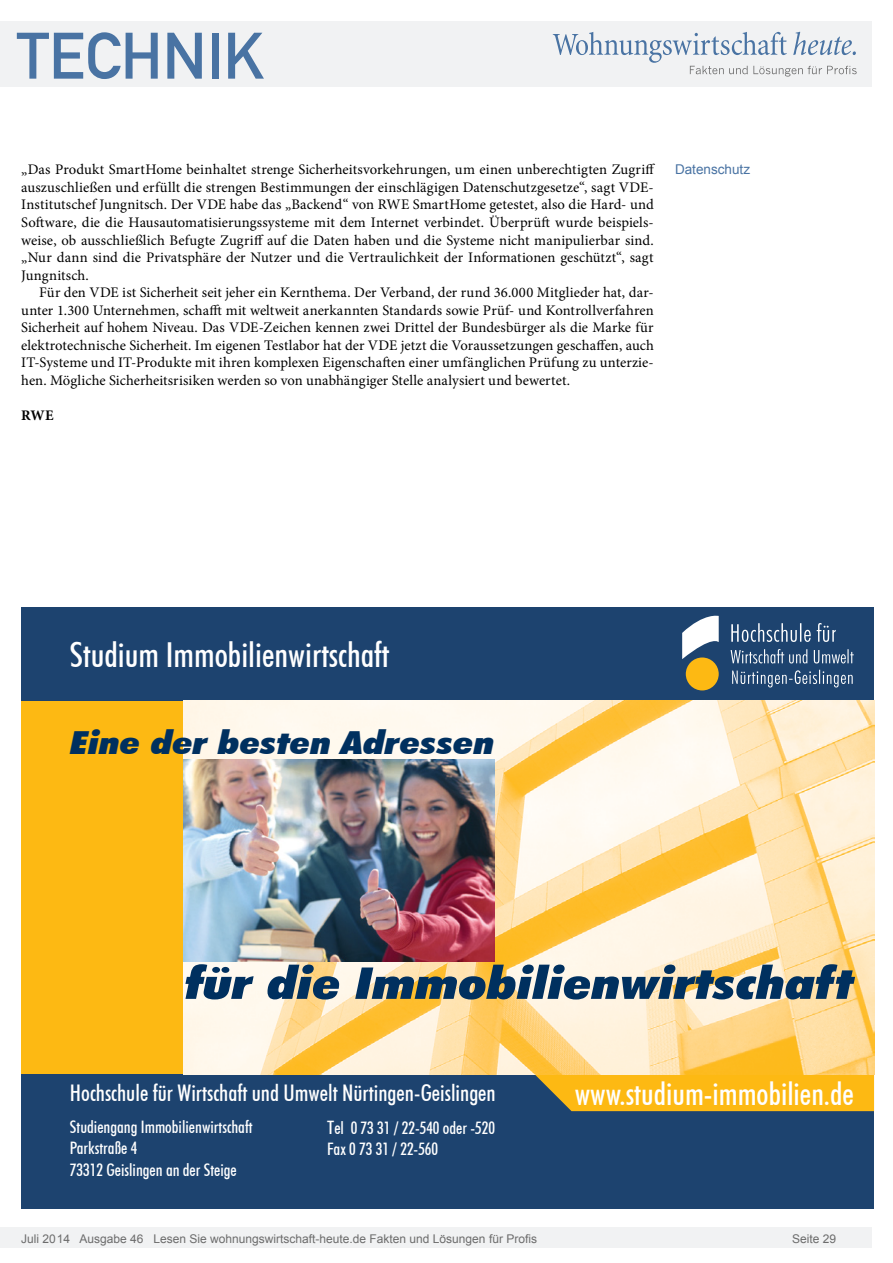
<style>
.page{position:relative;width:893px;height:1263px;background:#fff}
.page>*{position:absolute;margin:0;border:0;box-sizing:border-box;transform-origin:0 0}
.t1{font:64.5px "DIN Mittelschrift";color:#4973a3}
.t2{font:italic 900 condensed 43.95px "Futura BT";letter-spacing:.005em;color:#00305f;scale:1.32 1}
.t3{font:500 condensed 34.35px "Futura BT";color:#fff}
.t4{font:italic 900 condensed 31.8px "Futura BT";letter-spacing:.005em;color:#00305f;scale:1.32 1}
.t5{font:500 condensed 31.5px "Futura BT";color:#fff}
.t6{font:500 condensed 22.95px "Futura BT";color:#fff}
.t7{font:500 condensed 17.25px/21.5px "Futura BT";color:#fff}
.t8{font:14.7px/17.5px "Minion Pro";letter-spacing:.005em;color:#000;text-align:justify}
.t9{font:700 14.7px "Minion Pro";color:#000}
.t10{font:13.5px "Arial";color:#4973a3}
.t11{font:12px "Arial";color:#6c6c6c}
.s1{font-size:18.45px}
</style>
<div class="page">
<div style="left:0;top:1227px;width:872px;height:20px;background:#f1f2f3"></div>
<div style="left:0;top:21px;width:872px;height:66px;background:#f1f2f3"></div>
<svg style="left:553px;top:32px;width:304px;height:45px"></svg>
<div style="left:21px;top:608px;width:853px;height:93px;background:#1d436f"></div>
<div style="left:21px;top:701px;width:163px;height:373px;background:#fdb913"></div>
<div style="left:21px;top:1074px;width:853px;height:134px;background:#1d436f"></div>
<svg style="left:535px;top:1074px;width:339px;height:37px;background:#f0b21a"></svg>
<svg style="left:731px;top:623px;width:123px;height:64px"></svg>
<svg style="left:682px;top:615px;width:37px;height:44px"></svg>
<div style="left:686px;top:657px;width:33px;height:33px;background:#fdb913;border-radius:50%"></div>
<img style="left:184px;top:701px;width:690px;height:373px">
<img style="left:184px;top:759px;width:310px;height:202px">
<h1 class="t1" style="left:17px;top:18px;width:249px">TECHNIK</h1>
<p class="t8" style="left:21px;top:161px;width:635px">„Das Produkt SmartHome beinhaltet strenge Sicherheitsvorkehrungen, um einen unberechtigten Zugriff</p>
<p class="t10" style="left:675px;top:161px;width:77px">Datenschutz</p>
<p class="t8" style="left:21px;top:178px;width:634px">auszuschließen und erfüllt die strengen Bestimmungen der einschlägigen Datenschutzgesetze“, sagt VDE-Institutschef Jungnitsch. Der VDE habe das „Backend“ von RWE SmartHome getestet, also die Hard- und Software, die die Hausautomatisierungssysteme mit dem Internet verbindet. Überprüft wurde beispiels&shy;weise, ob ausschließlich Befugte Zugriff auf die Daten haben und die Systeme nicht manipulierbar sind. „Nur dann sind die Privatsphäre der Nutzer und die Vertraulichkeit der Informationen geschützt“, sagt Jungnitsch.</p>
<p class="t8" style="left:21px;top:284px;width:634px;text-indent:18px">Für den VDE ist Sicherheit seit jeher ein Kernthema. Der Verband, der rund 36.000 Mitglieder hat, dar&shy;unter 1.300 Unternehmen, schafft mit weltweit anerkannten Standards sowie Prüf- und Kontrollverfahren Sicherheit auf hohem Niveau. Das VDE-Zeichen kennen zwei Drittel der Bundesbürger als die Marke für elektrotechnische Sicherheit. Im eigenen Testlabor hat der VDE jetzt die Voraussetzungen geschaffen, auch IT-Systeme und IT-Produkte mit ihren komplexen Eigenschaften einer umfänglichen Prüfung zu unterzie&shy;hen. Mögliche Sicherheitsrisiken werden so von unabhängiger Stelle analysiert und bewertet.</p>
<p class="t9" style="left:21px;top:405px;width:34px">RWE</p>
<h3 class="t3" style="left:70px;top:634px;width:321px">Studium Immobilienwirtschaft</h3>
<h3 class="t4" style="left:71px;top:723px;width:323px">Eine der besten Adressen</h3>
<h2 class="t2" style="left:185px;top:956px;width:508px">für die Immobilienwirtschaft</h2>
<h3 class="t6" style="left:70px;top:1079px;width:427px">Hochschule für Wirtschaft und Umwelt Nürtingen-Geislingen</h3>
<p class="t7" style="left:70px;top:1116px;width:184px">Studiengang Immobilienwirtschaft<br>Parkstraße 4<br>73312 Geislingen an der Steige</p>
<p class="t7" style="left:327px;top:1117px;width:169px"><span class="s1">T</span>el 0 73 31 / 22-540 oder -520<br>Fax 0 73 31 / 22-560</p>
<h3 class="t5" style="left:575px;top:1074px;width:281px">www.studium-immobilien.de</h3>
<p class="t11" style="left:21px;top:1230px;width:517px">Juli 2014 Ausgabe 46 Lesen Sie wohnungswirtschaft-heute.de Fakten und Lösungen für Profis</p>
<p class="t11" style="left:792px;top:1231px;width:46px">Seite 29</p>
</div>
